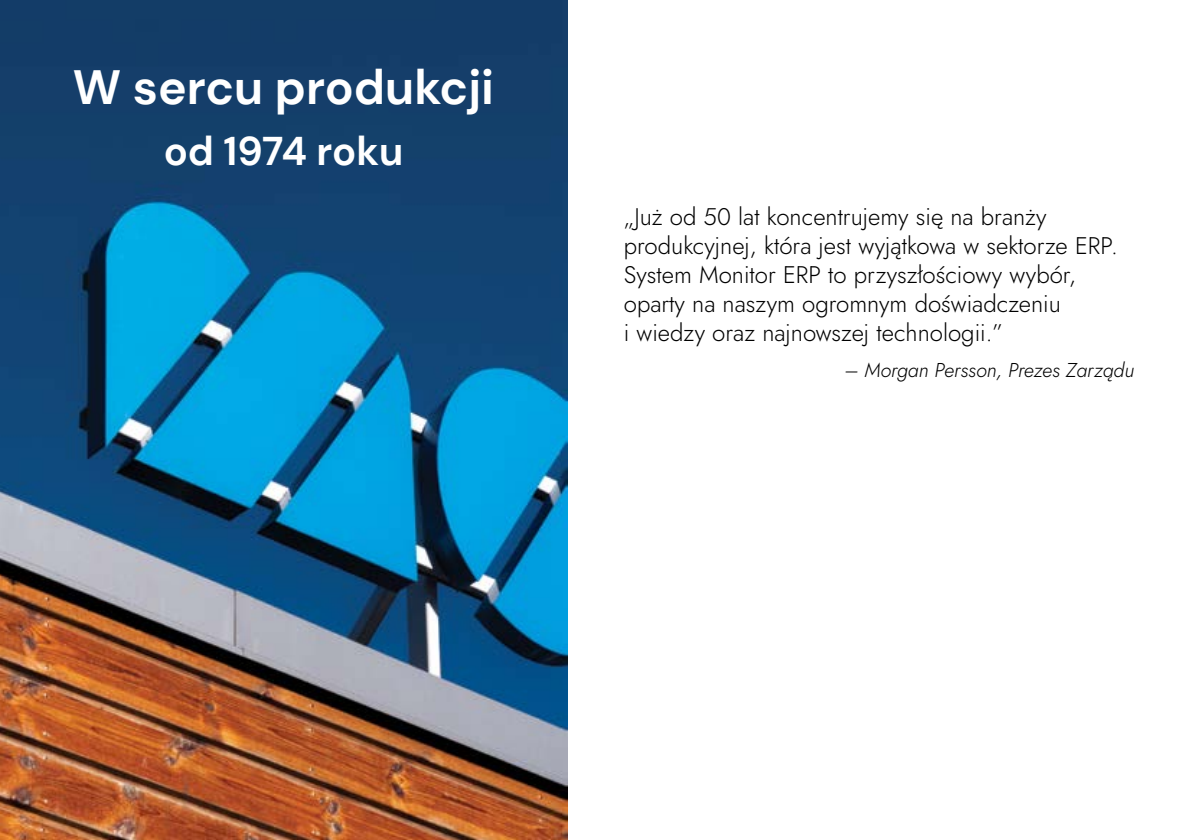
<style>
.page{position:relative;width:1191px;height:840px;background:#fff}
.page>*{position:absolute;margin:0;border:0;box-sizing:border-box;transform-origin:0 0}
.t1{font:700 48px "DM Sans";color:#fff}
.t2{font:700 40px "DM Sans";color:#fff}
.t3{font:300 24px/28.8px "Jost";color:#000}
.t4{font:italic 300 20px "Jost";color:#000}
</style>
<div class="page">
<img style="left:0;top:0;width:567px;height:839px">
<h1 class="t1" style="left:73px;top:58px;width:423px">W sercu produkcji</h1>
<h2 class="t2" style="left:164px;top:125px;width:241px">od 1974 roku</h2>
<p class="t3" style="left:624px;top:203px;width:496px">„Już od 50 lat koncentrujemy się na branży produkcyjnej, która jest wyjątkowa w sektorze ERP.<br>System Monitor ERP to przyszłościowy wybór, oparty na naszym ogromnym doświadczeniu<br>i wiedzy oraz najnowszej technologii.”</p>
<p class="t4" style="left:844px;top:356px;width:291px">– Morgan Persson, Prezes Zarządu</p>
</div>
